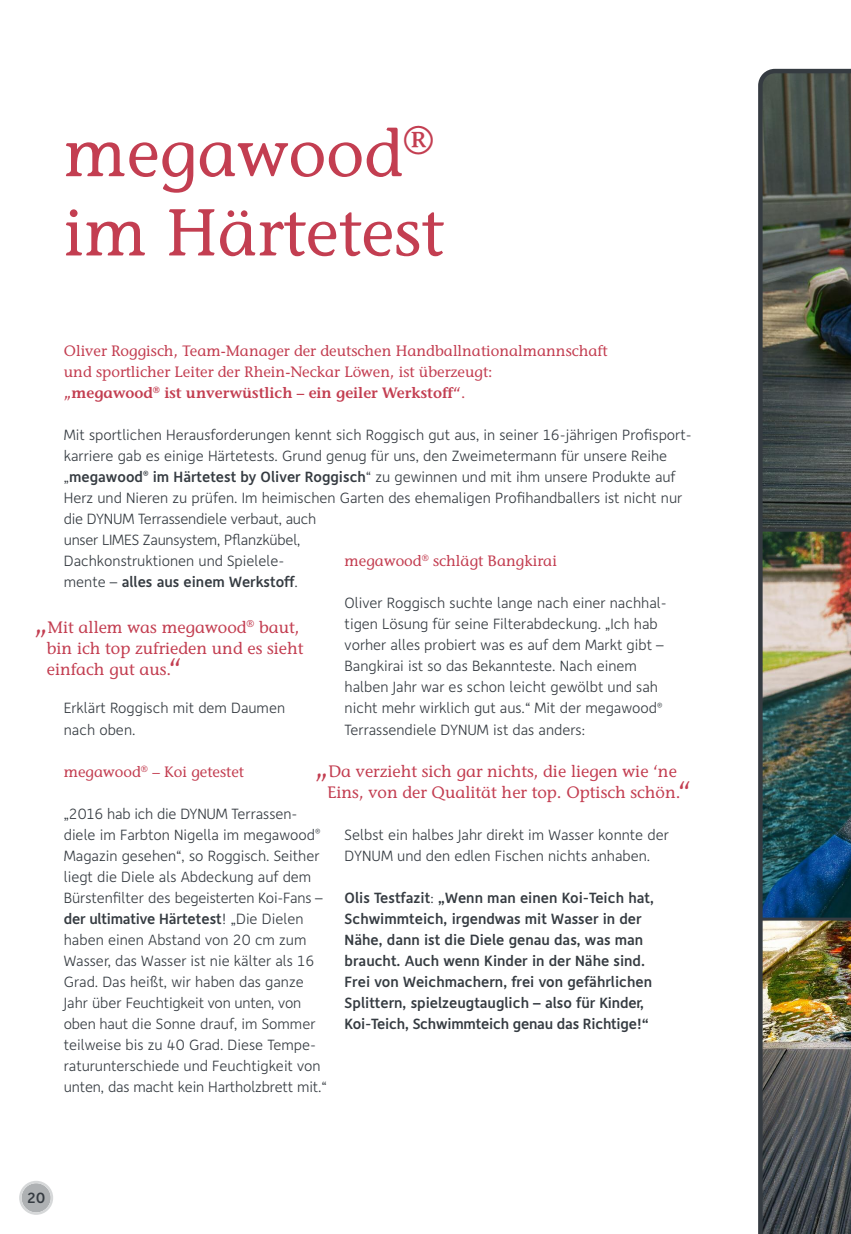
<style>
.page{position:relative;width:851px;height:1234px;background:#fff}
.page>*{position:absolute;margin:0;border:0;box-sizing:border-box;transform-origin:0 0}
.t1{font:66px/79.2px "Stone Informal LT";color:#c33e51}
.t2{font:16.5px/21px "Stone Informal LT";color:#c33e51}
.t3{font:300 15px/21px "Depot";color:#353b41}
.t4{font:500 15px/21px "Depot";color:#353b41}
.t5{font:15px/21px "Stone Informal LT";color:#c33e51}
.s1{font-weight:600}
.s2{font-weight:500}
.s3{font-size:27px}
.s4{font-weight:300}
</style>
<div class="page">
<svg style="left:19px;top:1181px;width:34px;height:33px"></svg>
<img style="left:758px;top:68px;width:92px;height:1165px">
<h1 class="t1" style="left:64px;top:120px;width:381px">megawood<sup>® </sup>im Härtetest</h1>
<p class="t5" style="left:64px;top:342px;width:545px">Oliver Roggisch, Team-Manager der deutschen Handballnationalmannschaft und sportlicher Leiter der Rhein-Neckar Löwen, ist überzeugt:<br><span class="s1">„megawood</span><sup>®</sup> <span class="s1">ist unverwüstlich – ein geiler Werkstoff“</span>.</p>
<p class="t3" style="left:64px;top:426px;width:629px">Mit sportlichen Herausforderungen kennt sich Roggisch gut aus, in seiner 16-jährigen Profisport&shy;karriere gab es einige Härtetests. Grund genug für uns, den Zweimetermann für unsere Reihe „<span class="s2">megawood</span><sup>®</sup> <span class="s2">im Härtetest by Oliver Roggisch</span>“ zu gewinnen und mit ihm unsere Produkte auf Herz und Nieren zu prüfen. Im heimischen Garten des ehemaligen Profihandballers ist nicht nur die DYNUM Terrassendiele verbaut, auch<br>unser LIMES Zaunsystem, Pflanzkübel,<br>Dachkonstruktionen und Spielele-<br>mente – <span class="s2">alles aus einem Werkstoff</span>.</p>
<p class="t5" style="left:344px;top:552px;width:214px">megawood<sup>®</sup> schlägt Bangkirai</p>
<p class="t3" style="left:344px;top:594px;width:323px">Oliver Roggisch suchte lange nach einer nachhal&shy;tigen Lösung für seine Filterabdeckung. „Ich hab vorher alles probiert was es auf dem Markt gibt – Bangkirai ist so das Bekannteste. Nach einem halben Jahr war es schon leicht gewölbt und sah nicht mehr wirklich gut aus.“ Mit der megawood<sup>® </sup>Terrassendiele DYNUM ist das anders:</p>
<p class="t2" style="left:47px;top:618px;width:258px;text-indent:-13px"><span class="s3">„</span>Mit allem was megawood<sup>®</sup> baut, bin ich top zufrieden und es sieht einfach gut aus.<span class="s3">“</span></p>
<p class="t3" style="left:64px;top:699px;width:223px">Erklärt Roggisch mit dem Daumen nach oben.</p>
<p class="t5" style="left:64px;top:762px;width:182px">megawood<sup>®</sup> – Koi getestet</p>
<p class="t3" style="left:64px;top:804px;width:264px">„2016 hab ich die DYNUM Terrassen&shy;diele im Farbton Nigella im megawood<sup>® </sup>Magazin gesehen“, so Roggisch. Seither liegt die Diele als Abdeckung auf dem Bürstenfilter des begeisterten Koi-Fans – <span class="s2">der ultimative Härtetest</span>! „Die Dielen haben einen Abstand von 20 cm zum Wasser, das Wasser ist nie kälter als 16<br>Grad. Das heißt, wir haben das ganze Jahr über Feuchtigkeit von unten, von oben haut die Sonne drauf, im Sommer teilweise bis zu 40 Grad. Diese Tempe&shy;raturunterschiede und Feuchtigkeit von unten, das macht kein Hartholzbrett mit.“</p>
<p class="t2" style="left:327px;top:762px;width:365px;text-indent:-13px"><span class="s3">„</span>Da verzieht sich gar nichts, die liegen wie ‘ne<br>Eins, von der Qualität her top. Optisch schön.<span class="s3">“</span></p>
<p class="t3" style="left:344px;top:825px;width:325px">Selbst ein halbes Jahr direkt im Wasser konnte der<br>DYNUM und den edlen Fischen nichts anhaben.</p>
<p class="t4" style="left:344px;top:888px;width:311px">Olis Testfazit<span class="s4">:</span> „Wenn man einen Koi-Teich hat, Schwimmteich, irgendwas mit Wasser in der Nähe, dann ist die Diele genau das, was man braucht. Auch wenn Kinder in der Nähe sind.<br>Frei von Weichmachern, frei von gefährlichen Splittern, spielzeugtauglich – also für Kinder, Koi-Teich, Schwimmteich genau das Richtige!“</p>
<p class="t4" style="left:27px;top:1188px;width:19px">20</p>
</div>
